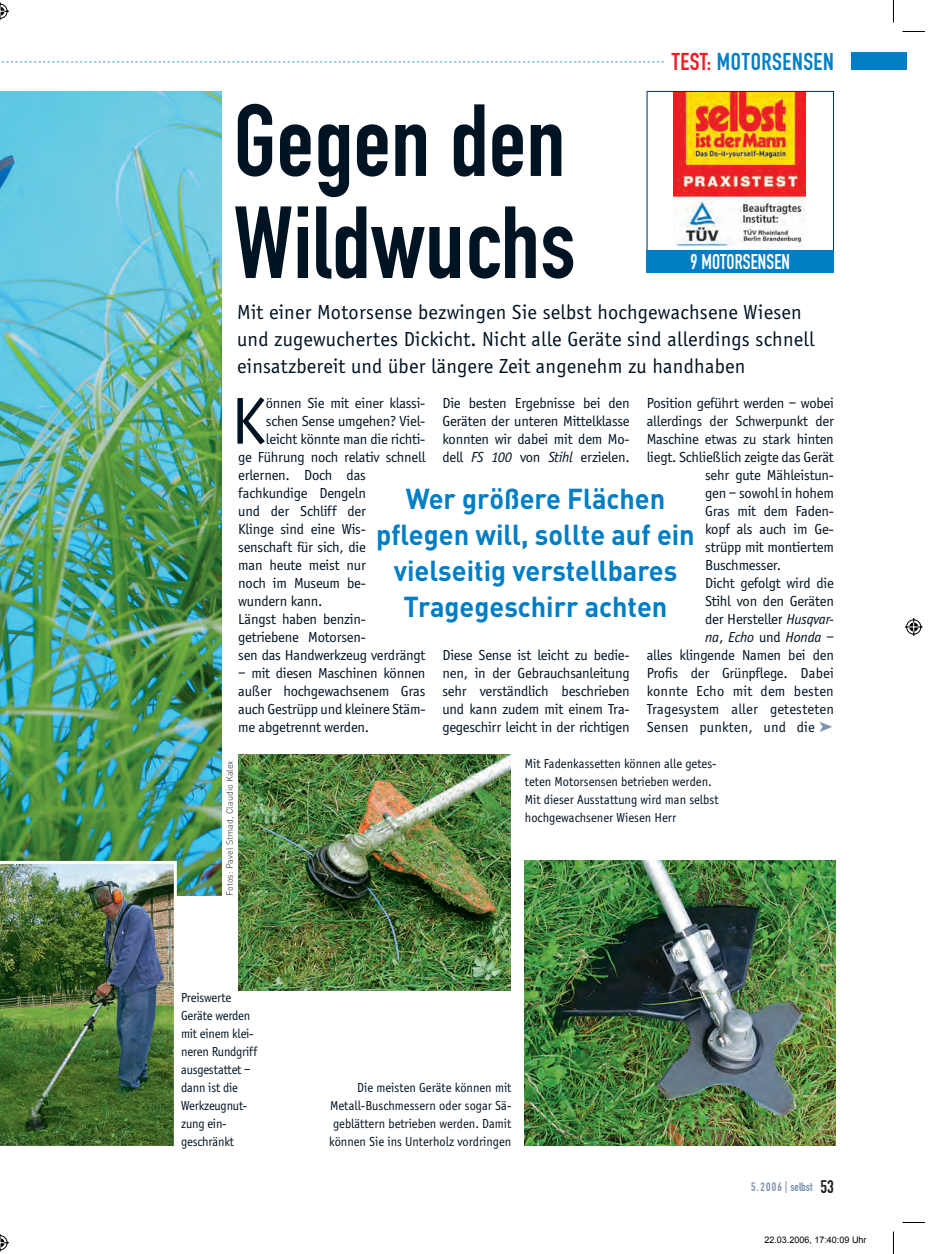
<style>
.page{position:relative;width:936px;height:1254px;background:#fff}
.page>*{position:absolute;margin:0;border:0;box-sizing:border-box;transform-origin:0 0}
.t1{font:100.5px/102px "DIN Engschrift";letter-spacing:.005em;color:#001322}
.t2{font:68.4px "Officina Sans";color:#001322}
.t3{font:700 28.5px/36px "DIN";color:#007ec5;text-align:center;scale:.95 1}
.t4{font:24px "DIN Engschrift";letter-spacing:.025em;color:#007ec5}
.t5{font:21px/27px "Officina Sans";letter-spacing:.01em;color:#001322}
.t6{font:21px "DIN Engschrift";letter-spacing:.01em;color:#fffefc;scale:.9 1}
.t7{font:15px/18px "Officina Sans";letter-spacing:-.015em;color:#001322;text-align:justify}
.t8{font:15px "Officina Sans";letter-spacing:.01em;color:#001322}
.t9{font:italic 15px "Officina Sans";letter-spacing:-.015em;color:#001322}
.t10{font:13.5px/18px "Officina Sans";color:#001322;scale:.95 1}
.t11{font:12px "DIN Engschrift";color:#7e93b0}
.t12{font:300 9px "DIN";color:#231f20}
.t13{font:9px "Arial";color:#000}
.t14{font:7.5px "DIN Engschrift";color:#007ec5}
.s1{color:#ee1d23}
.s2{font-style:italic}
.s3{font-style:normal}
.s4{color:#7e93b0}
.s5{font-family:"Officina Sans"}
.s6{font-size:18px;color:#231f20}
</style>
<div class="page">
<img style="left:0;top:91px;width:221px;height:804px">
<img style="left:0;top:861px;width:177px;height:285px">
<div style="left:850px;top:53px;width:56px;height:17px;background:#007ec5"></div>
<img style="left:673px;top:93px;width:132px;height:153px">
<div style="left:646px;top:91px;width:187px;height:160px;border:1px solid #002e67"></div>
<div style="left:646px;top:250px;width:187px;height:23px;background:#007ec5"></div>
<img style="left:238px;top:754px;width:272px;height:236px">
<img style="left:525px;top:861px;width:310px;height:285px">
<svg style="left:902px;top:31px;width:22px;height:1px"></svg>
<svg style="left:902px;top:1222px;width:22px;height:1px"></svg>
<svg style="left:893px;top:0;width:1px;height:22px"></svg>
<svg style="left:893px;top:1231px;width:1px;height:23px"></svg>
<svg style="left:0;top:2px;width:9px;height:19px"></svg>
<svg style="left:0;top:1233px;width:9px;height:19px"></svg>
<svg style="left:904px;top:618px;width:19px;height:18px"></svg>
<p class="t14" style="left:1px;top:59px;width:664px">- - - - - - - - - - - - - - - - - - - - - - - - - - - - - - - - - - - - - - - - - - - - - - - - - - - - - - - - - - - - - - - - - - - - - - - - - - - - - - - - - - - - - - - - - - - - - - - - - - - - - - - - - - - - - - - - - - - - - - - - - - - - - - - - - - - - - - - - - - - - - - - -</p>
<h3 class="t4" style="left:672px;top:53px;width:163px"><span class="s1">TEST:</span> MOTORSENSEN</h3>
<h1 class="t1" style="left:233px;top:99px;width:343px">Gegen den<br>Wildwuchs</h1>
<h3 class="t5" style="left:237px;top:300px;width:578px">Mit einer Motorsense bezwingen Sie selbst hochgewachsene Wiesen und zugewuchertes Dickicht. Nicht alle Geräte sind allerdings schnell einsatzbereit und über längere Zeit angenehm zu handhaben</h3>
<h2 class="t2" style="left:231px;top:394px;width:36px">K</h2>
<p class="t7" style="left:266px;top:395px;width:161px">önnen Sie mit einer klassi-</p>
<h3 class="t6" style="left:690px;top:254px;width:112px">9 MOTORSENSEN</h3>
<p class="t7" style="left:442px;top:395px;width:189px">Die besten Ergebnisse bei den Geräten der unteren Mittelklasse konnten wir dabei mit dem Mo&shy;dell <span class="s2">FS 100</span> von <span class="s2">Stihl</span> erzielen.</p>
<p class="t7" style="left:646px;top:395px;width:189px">Position geführt werden – wobei</p>
<p class="t7" style="left:646px;top:413px;width:189px">allerdings der Schwerpunkt der</p>
<p class="t7" style="left:646px;top:431px;width:189px">Maschine etwas zu stark hinten</p>
<p class="t7" style="left:646px;top:449px;width:189px">liegt. Schließlich zeigte das Gerät</p>
<p class="t7" style="left:705px;top:467px;width:130px">sehr gute Mähleistun-</p>
<p class="t7" style="left:705px;top:485px;width:130px">gen – sowohl in hohem</p>
<p class="t7" style="left:705px;top:503px;width:130px">Gras mit dem Faden-</p>
<p class="t7" style="left:705px;top:521px;width:130px">kopf als auch im Ge-</p>
<p class="t7" style="left:705px;top:539px;width:130px">strüpp mit montiertem</p>
<p class="t7" style="left:705px;top:557px;width:77px">Buschmesser.</p>
<p class="t7" style="left:705px;top:575px;width:130px">Dicht gefolgt wird die</p>
<p class="t7" style="left:705px;top:593px;width:130px">Stihl von den Geräten</p>
<p class="t7" style="left:705px;top:611px;width:130px">der Hersteller <span class="s2">Husqvar-</span></p>
<p class="t9" style="left:705px;top:631px;width:130px">na<span class="s3">,</span> Echo <span class="s3">und</span> Honda <span class="s3">–</span></p>
<p class="t7" style="left:646px;top:647px;width:189px">alles klingende Namen bei den</p>
<p class="t7" style="left:646px;top:665px;width:189px">Profis der Grünpflege. Dabei</p>
<p class="t8" style="left:646px;top:685px;width:189px">konnte Echo mit dem besten</p>
<p class="t8" style="left:646px;top:703px;width:189px">Tragesystem aller getesteten</p>
<p class="t8" style="left:646px;top:721px;width:188px">Sensen punkten, und die <span class="s4">➤</span></p>
<p class="t10" style="left:525px;top:755px;width:205px">Mit Fadenkassetten können alle getes&shy;teten Motorsensen betrieben werden.<br>Mit dieser Ausstattung wird man selbst hochgewachsener Wiesen Herr</p>
<p class="t7" style="left:266px;top:413px;width:161px">schen Sense umgehen? Viel-</p>
<p class="t7" style="left:266px;top:431px;width:161px">leicht könnte man die richti-</p>
<p class="t7" style="left:238px;top:449px;width:189px">ge Führung noch relativ schnell</p>
<p class="t7" style="left:238px;top:467px;width:129px">erlernen. Doch das</p>
<p class="t7" style="left:238px;top:485px;width:129px">fachkundige Dengeln</p>
<p class="t7" style="left:238px;top:503px;width:129px">und der Schliff der</p>
<p class="t7" style="left:238px;top:521px;width:129px">Klinge sind eine Wis-</p>
<p class="t7" style="left:238px;top:539px;width:129px">senschaft für sich, die</p>
<p class="t7" style="left:238px;top:557px;width:129px">man heute meist nur</p>
<p class="t7" style="left:238px;top:575px;width:129px">noch im Museum be-</p>
<p class="t7" style="left:238px;top:593px;width:86px">wundern kann.</p>
<p class="t7" style="left:238px;top:611px;width:129px">Längst haben benzin-</p>
<p class="t7" style="left:238px;top:629px;width:129px">getriebene Motorsen-</p>
<p class="t7" style="left:238px;top:647px;width:189px">sen das Handwerkzeug verdrängt</p>
<p class="t7" style="left:238px;top:665px;width:189px">– mit diesen Maschinen können außer hochgewachsenem Gras auch Gestrüpp und kleinere Stäm&shy;me abgetrennt werden.</p>
<h3 class="t3" style="left:376px;top:483px;width:337px">Wer größere Flächen pflegen will, sollte auf ein vielseitig verstellbares<br>Tragegeschirr achten</h3>
<p class="t7" style="left:442px;top:647px;width:189px">Diese Sense ist leicht zu bedie&shy;nen, in der Gebrauchsanleitung sehr verständlich beschrieben und kann zudem mit einem Tra&shy;gegeschirr leicht in der richtigen</p>
<p class="t12" style="left:226px;top:895px;width:137px;rotate:-90deg">Fotos: Pavel Strnad, Claudio Kalex</p>
<p class="t10" style="left:181px;top:989px;width:81px">Preiswerte<br>Geräte werden mit einem klei&shy;neren Rundgriff ausgestattet – dann ist die<br>Werkzeugnut&shy;zung ein&shy;geschränkt</p>
<p class="t10" style="left:329px;top:1079px;width:193px;text-align:justify;text-indent:28px">Die meisten Geräte können mit Metall-Buschmessern oder sogar Sä&shy;geblättern betrieben werden. Damit können Sie ins Unterholz vordringen</p>
<p class="t11" style="left:751px;top:1182px;width:84px">5.2006<span class="s5">|</span> selbst <span class="s6">53</span></p>
<p class="t13" style="left:764px;top:1234px;width:104px">22.03.2006, 17:40:09 Uhr</p>
</div>
